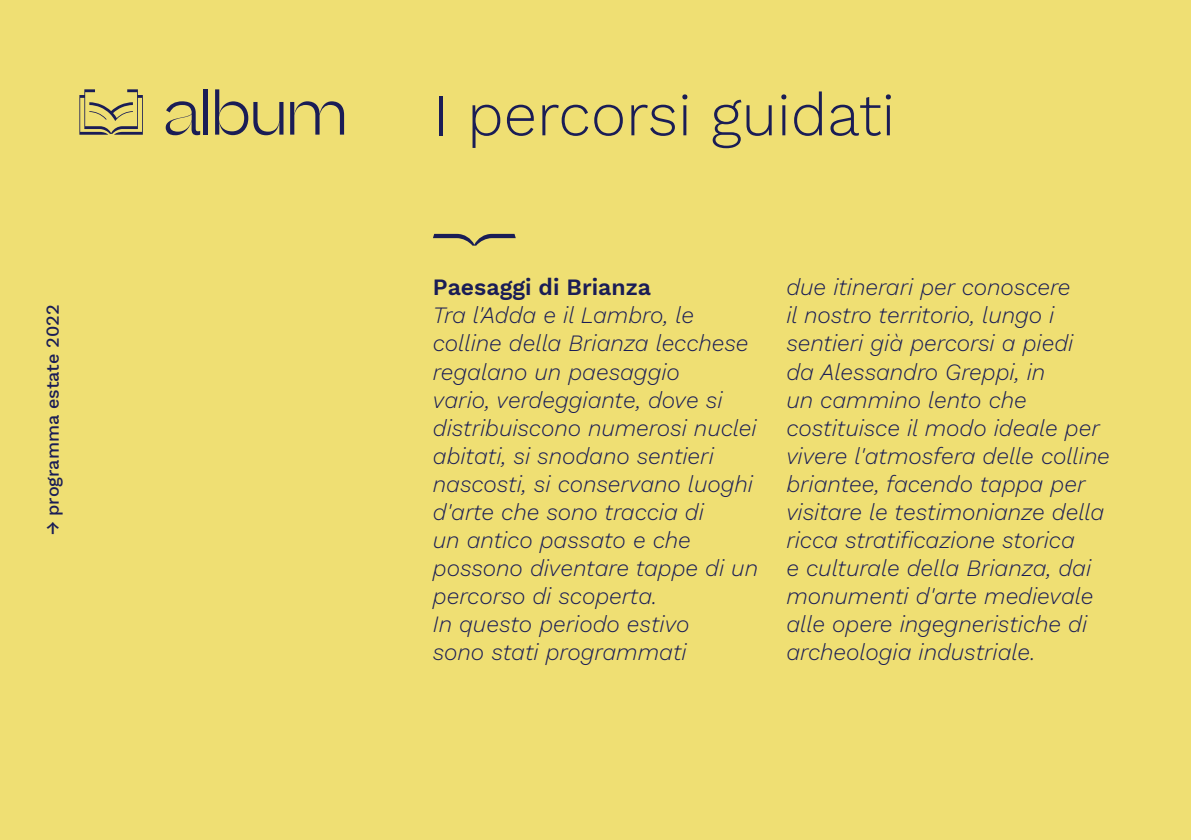
<style>
.page{position:relative;width:1191px;height:840px;background:#fff}
.page>*{position:absolute;margin:0;border:0;box-sizing:border-box;transform-origin:0 0}
.t1{font:300 60px "Work Sans";color:#1a1d56}
.t2{font:italic 300 23px/28px "Work Sans";color:#1a1d56}
.t3{font:600 23px "Work Sans";color:#1a1d56}
.t4{font:500 18px "Work Sans";color:#1a1d56}
</style>
<div class="page">
<div style="left:0;top:0;width:1191px;height:839px;background:#efdf73"></div>
<svg style="left:433px;top:234px;width:83px;height:11px"></svg>
<svg style="left:166px;top:101px;width:34px;height:34px"></svg>
<hr style="left:204px;top:89px;width:4px;height:45px;background:#1a1d56">
<svg style="left:215px;top:89px;width:68px;height:46px"></svg>
<svg style="left:290px;top:101px;width:54px;height:33px"></svg>
<svg style="left:79px;top:89px;width:64px;height:46px"></svg>
<p class="t4" style="left:39px;top:535px;width:232px;rotate:-90deg">→ programma estate 2022</p>
<h1 class="t1" style="left:433px;top:69px;width:464px">I percorsi guidati</h1>
<p class="t3" style="left:433px;top:270px;width:219px">Paesaggi di Brianza</p>
<p class="t2" style="left:433px;top:300px;width:327px">Tra l'Adda e il Lambro, le colline della Brianza lecchese regalano un paesaggio<br>vario, verdeggiante, dove si distribuiscono numerosi nuclei abitati, si snodano sentieri nascosti, si conservano luoghi d'arte che sono traccia di<br>un antico passato e che possono diventare tappe di un percorso di scoperta.<br>In questo periodo estivo<br>sono stati programmati</p>
<p class="t2" style="left:786px;top:272px;width:325px">due itinerari per conoscere<br>il nostro territorio, lungo i sentieri già percorsi a piedi<br>da Alessandro Greppi, in<br>un cammino lento che costituisce il modo ideale per vivere l'atmosfera delle colline briantee, facendo tappa per visitare le testimonianze della ricca stratificazione storica<br>e culturale della Brianza, dai monumenti d'arte medievale alle opere ingegneristiche di archeologia industriale.</p>
</div>
